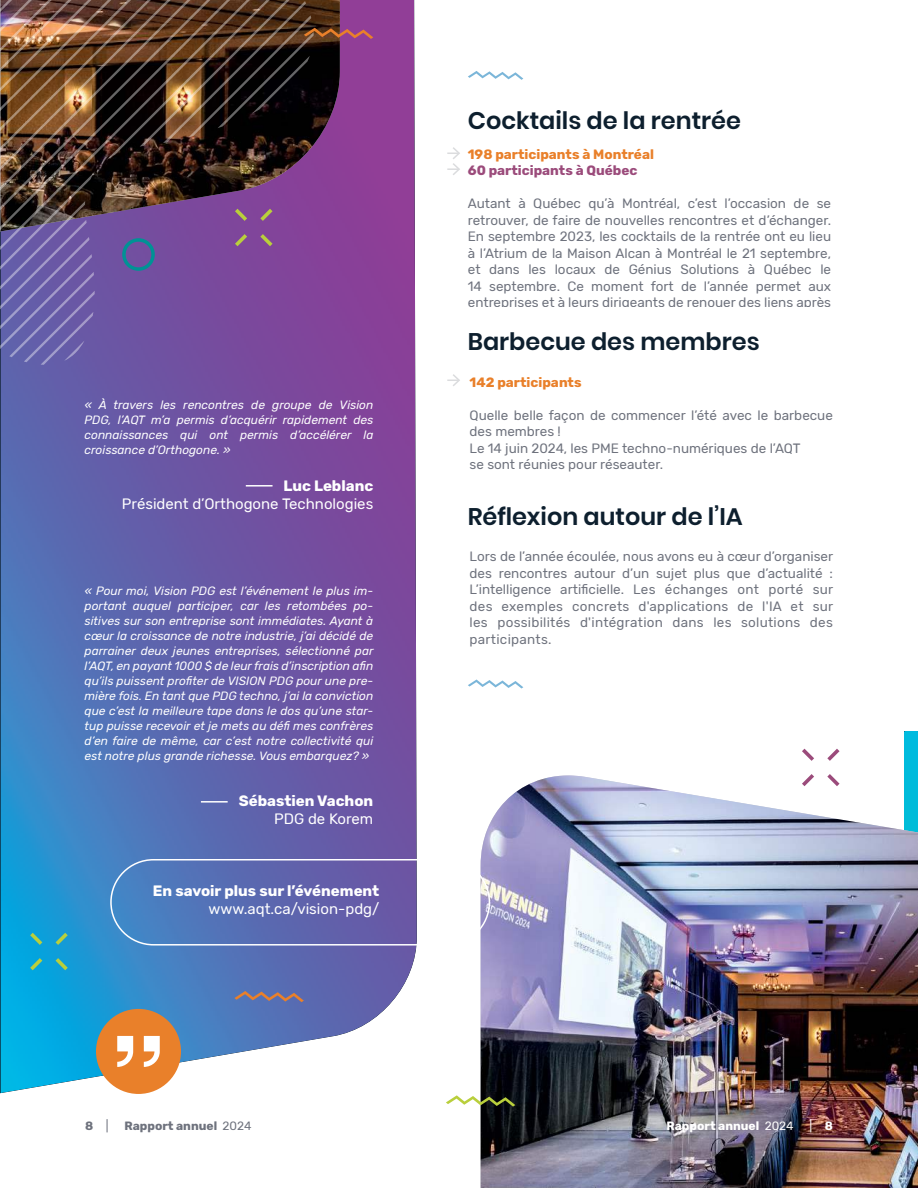
<style>
.page{position:relative;width:918px;height:1188px;background:#fff}
.page>*{position:absolute;margin:0;border:0;box-sizing:border-box;transform-origin:0 0}
.t1{font:600 24px "Poppins";color:#0d1f2e}
.t2{font:15px "Rubik";color:#fff}
.t3{font:700 15px "Rubik";color:#fff}
.t4{font:13.5px/16.5px "Rubik";color:#6e727d;text-align:justify}
.t5{font:700 13.5px "Rubik";color:#e9802a}
.t6{font:700 13.5px "Rubik";color:#9b4b7b}
.t7{font:italic 12px/15px "Rubik";color:#fff;text-align:justify}
.t8{font:700 12px "Rubik";color:#6e727d}
.t9{font:700 12px "Rubik";color:#fff}
.t10{font:12px "Rubik";color:#fff}
.s1{font-weight:400}
.s2{font-weight:700}
</style>
<div class="page">
<img style="left:904px;top:731px;width:14px;height:36px">
<img style="left:481px;top:775px;width:437px;height:413px">
<img style="left:0;top:0;width:417px;height:1093px">
<svg style="left:0;top:231px;width:340px;height:185px;background:#734e9f"></svg>
<div style="left:284px;top:160px;width:56px;height:71px;background:#884098"></div>
<div style="left:110px;top:859px;width:380px;height:87px;border:2px solid #fff;border-radius:43px"></div>
<hr style="left:246px;top:485px;width:27px;height:2px;background:#fff">
<hr style="left:201px;top:801px;width:27px;height:2px;background:#fff">
<div style="left:96px;top:1009px;width:85px;height:85px;background:#e9802a;border-radius:50%"></div>
<svg style="left:117px;top:1036px;width:16px;height:31px"></svg>
<svg style="left:144px;top:1036px;width:16px;height:31px"></svg>
<svg style="left:468px;top:71px;width:55px;height:9px"></svg>
<svg style="left:234px;top:991px;width:70px;height:11px"></svg>
<svg style="left:468px;top:680px;width:55px;height:8px"></svg>
<svg style="left:0;top:310px;width:95px;height:55px;background:#6c65ac"></svg>
<svg style="left:0;top:160px;width:284px;height:150px;background:#754e9c"></svg>
<svg style="left:0;top:160px;width:276px;height:141px;background:#745099"></svg>
<svg style="left:0;top:160px;width:266px;height:130px;background:#745099"></svg>
<svg style="left:0;top:160px;width:257px;height:119px;background:#725299"></svg>
<svg style="left:0;top:160px;width:247px;height:106px;background:#715595"></svg>
<svg style="left:0;top:160px;width:236px;height:92px;background:#6d5298"></svg>
<svg style="left:0;top:160px;width:226px;height:75px;background:#684984"></svg>
<img style="left:0;top:160px;width:215px;height:53px">
<img style="left:0;top:0;width:373px;height:160px">
<svg style="left:447px;top:374px;width:13px;height:12px"></svg>
<svg style="left:447px;top:147px;width:13px;height:28px"></svg>
<svg style="left:56px;top:933px;width:12px;height:12px"></svg>
<svg style="left:30px;top:958px;width:12px;height:12px"></svg>
<svg style="left:30px;top:933px;width:12px;height:12px"></svg>
<svg style="left:56px;top:958px;width:12px;height:12px"></svg>
<svg style="left:446px;top:1095px;width:69px;height:12px"></svg>
<svg style="left:827px;top:749px;width:13px;height:12px"></svg>
<svg style="left:802px;top:774px;width:12px;height:12px"></svg>
<svg style="left:802px;top:749px;width:12px;height:12px"></svg>
<svg style="left:827px;top:774px;width:13px;height:12px"></svg>
<p class="t7" style="left:85px;top:398px;width:290px">« À travers les rencontres de groupe de Vision PDG, l’AQT m’a permis d’acquérir rapidement des connaissances qui ont permis d’accélérer la croissance d’Orthogone. »</p>
<p class="t3" style="left:283px;top:480px;width:91px">Luc Leblanc</p>
<p class="t2" style="left:122px;top:496px;width:253px">Président d’Orthogone Technologies</p>
<p class="t7" style="left:85px;top:583px;width:290px">« Pour moi, Vision PDG est l’événement le plus im&shy;portant auquel participer, car les retombées po&shy;sitives sur son entreprise sont immédiates. Ayant à cœur la croissance de notre industrie, j’ai décidé de parrainer deux jeunes entreprises, sélectionné par l’AQT, en payant 1000 $ de leur frais d’inscription a昀椀n qu’ils puissent pro昀椀ter de VISION PDG pour une pre&shy;mière fois. En tant que PDG techno, j’ai la conviction que c’est la meilleure tape dans le dos qu’une star&shy;tup puisse recevoir et je mets au dé昀椀 mes confrères d’en faire de même, car c’est notre collectivité qui est notre plus grande richesse. Vous embarquez? »</p>
<p class="t3" style="left:239px;top:792px;width:136px">Sébastien Vachon</p>
<p class="t2" style="left:274px;top:811px;width:101px">PDG de Korem</p>
<p class="t3" style="left:153px;top:882px;width:228px">En savoir plus sur l’événement</p>
<p class="t2" style="left:208px;top:900px;width:172px">www.aqt.ca/vision-pdg/</p>
<h1 class="t1" style="left:468px;top:109px;width:275px">Cocktails de la rentrée</h1>
<p class="t5" style="left:468px;top:146px;width:188px">198 participants à Montréal</p>
<p class="t6" style="left:468px;top:163px;width:171px">60 participants à Québec</p>
<p class="t4" style="left:468px;top:196px;width:365px">Autant à Québec qu’à Montréal, c’est l’occasion de se retrouver, de faire de nouvelles rencontres et d’échanger.<br>En septembre 2023, les cocktails de la rentrée ont eu lieu à l’Atrium de la Maison Alcan à Montréal le 21 septembre, et dans les locaux de Génius Solutions à Québec le 14 septembre. Ce moment fort de l’année permet aux entreprises et à leurs dirigeants de renouer des liens après</p>
<h1 class="t1" style="left:468px;top:330px;width:293px">Barbecue des membres</h1>
<p class="t5" style="left:470px;top:374px;width:113px">142 participants</p>
<p class="t4" style="left:470px;top:407px;width:365px;text-align:left">Quelle belle façon de commencer l’été avec le barbecue des membres !<br>Le 14 juin 2024, les PME techno-numériques de l’AQT<br>se sont réunies pour réseauter.</p>
<h1 class="t1" style="left:468px;top:502px;width:277px">Ré昀氀exion autour de l’IA</h1>
<p class="t4" style="left:470px;top:549px;width:365px">Lors de l’année écoulée, nous avons eu à cœur d’organiser des rencontres autour d’un sujet plus que d’actualité :<br>L’intelligence arti昀椀cielle. Les échanges ont porté sur des exemples concrets d'applications de l'IA et sur les possibilités d'intégration dans les solutions des participants.</p>
<p class="t8" style="left:85px;top:1121px;width:25px">8 <span class="s1">|</span></p>
<p class="t8" style="left:124px;top:1122px;width:129px">Rapport annuel <span class="s1">2024</span></p>
<p class="t9" style="left:666px;top:1119px;width:129px">Rapport annuel <span class="s1">2024</span></p>
<p class="t10" style="left:809px;top:1119px;width:25px">| <span class="s2">8</span></p>
</div>
